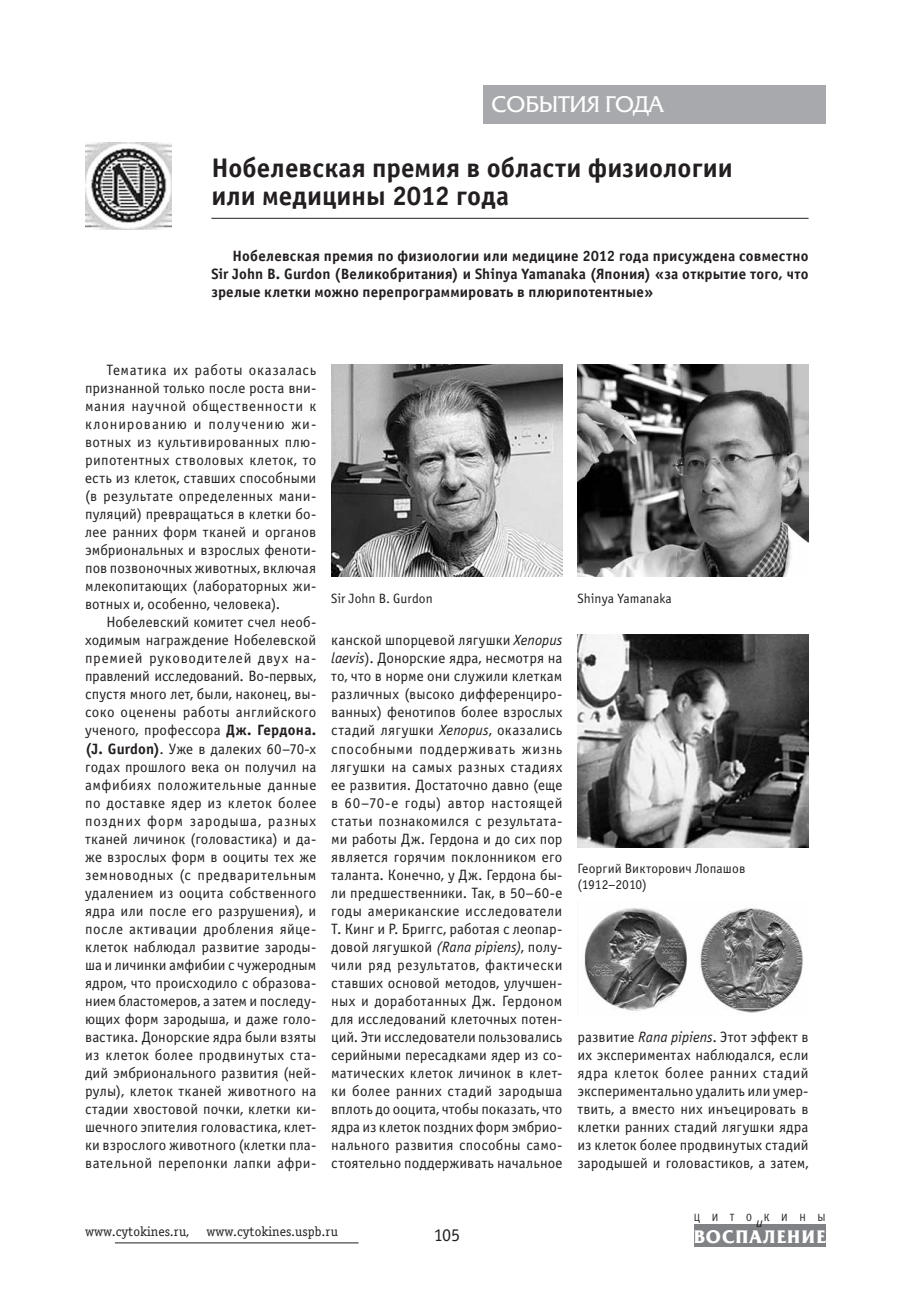
<style>
.page{position:relative;width:915px;height:1306px;background:#fff}
.page>*{position:absolute;margin:0;border:0;box-sizing:border-box;transform-origin:0 0}
.Kluch_slova_angl{font:27px/28.5px "Officina Sans Bold C";color:#231f20}
.Rubrika_Gl{font:22.5px "Friz Quadrata C";color:#fff}
.t1{font:700 18px "Friz Quadrata C";letter-spacing:.07em;color:#fff}
.t2{font:18px "Officina Serif Book C";color:#231f20}
.Kluch_slova_angl-2{font:15px/18px "Officina Sans Book C";letter-spacing:.01em;color:#231f20;text-align:justify}
.Kluch_slova_angl-3{font:15px/18px "Officina Sans Bold C";letter-spacing:.015em;color:#231f20;text-align:justify}
.Kluch_slova_angl-4{font:13.5px "Officina Sans Book C";letter-spacing:.005em;color:#231f20}
.t3{font:13.5px "Officina Serif Book C";color:#231f20}
.t4{font:italic 13.5px "Officina Sans Book C";color:#231f20}
.t5{font:10.5px "Officina Sans Book C";letter-spacing:1.11em;color:#231f20}
.s1{font-family:"Officina Sans Bold C"}
.s2{font-style:italic}
</style>
<div class="page">
<div style="left:693px;top:1224px;width:132px;height:23px;background:#808285"></div>
<hr style="left:115px;top:1242px;width:243px;height:1px;background:#231f20">
<img style="left:584px;top:908px;width:219px;height:105px">
<img style="left:577px;top:634px;width:231px;height:213px">
<img style="left:577px;top:364px;width:231px;height:213px">
<img style="left:331px;top:364px;width:231px;height:213px">
<img style="left:85px;top:143px;width:87px;height:87px">
<div style="left:483px;top:85px;width:342px;height:38px;background:#a8a9ad"></div>
<hr style="left:211px;top:218px;width:597px;height:1px;background:#231f20">
<p class="Rubrika_Gl" style="left:491px;top:92px;width:173px">СОБЫТИЯ ГОДА</p>
<p class="Kluch_slova_angl" style="left:211px;top:154px;width:523px">Нобелевская премия в области физиологии или медицины 2012 года</p>
<p class="Kluch_slova_angl-3" style="left:211px;top:248px;width:598px;text-indent:21px">Нобелевская премия по физиологии или медицине 2012 года присуждена совместно Sir John B. Gurdon (Великобритания) и Shinya Yamanaka (Япония) «за открытие того, что зрелые клетки можно перепрограммировать в плюрипотентные»</p>
<p class="Kluch_slova_angl-2" style="left:85px;top:361px;width:233px;text-indent:21px">Тематика их работы оказалась признанной только после роста вни&shy;мания научной общественности к клонированию и получению жи&shy;вотных из культивированных плю&shy;рипотентных стволовых клеток, то есть из клеток, ставших способными (в результате определенных мани&shy;пуляций) превращаться в клетки бо&shy;лее ранних форм тканей и органов эмбриональных и взрослых феноти&shy;пов позвоночных животных, включая млекопитающих (лабораторных жи&shy;вотных и, особенно, человека).</p>
<p class="Kluch_slova_angl-2" style="left:85px;top:613px;width:233px;text-indent:21px">Нобелевский комитет счел необ&shy;ходимым награждение Нобелевской премией руководителей двух на&shy;правлений исследований. Во-первых, спустя много лет, были, наконец, вы&shy;соко оценены работы английского ученого, профессора <span class="s1">Дж. Гердона. (J. Gurdon)</span>. Уже в далеких 60–70-х годах прошлого века он получил на амфибиях положительные данные по доставке ядер из клеток более поздних форм зародыша, разных тканей личинок (головастика) и да&shy;же взрослых форм в ооциты тех же земноводных (с предварительным удалением из ооцита собственного ядра или после его разрушения), и после активации дробления яйце&shy;клеток наблюдал развитие зароды&shy;ша и личинки амфибии с чужеродным ядром, что происходило с образова&shy;нием бластомеров, а затем и последу&shy;ющих форм зародыша, и даже голо&shy;вастика. Донорские ядра были взяты из клеток более продвинутых ста&shy;дий эмбрионального развития (ней&shy;рулы), клеток тканей животного на стадии хвостовой почки, клетки ки&shy;шечного эпителия головастика, клет&shy;ки взрослого животного (клетки пла&shy;вательной перепонки лапки афри-</p>
<p class="Kluch_slova_angl-4" style="left:331px;top:591px;width:103px">Sir John B. Gurdon</p>
<p class="Kluch_slova_angl-4" style="left:577px;top:591px;width:96px">Shinya Yamanaka</p>
<p class="Kluch_slova_angl-2" style="left:331px;top:631px;width:233px">канской шпорцевой лягушки <span class="s2">Xenopus laevis</span>). Донорские ядра, несмотря на то, что в норме они служили клеткам различных (высоко дифференциро&shy;ванных) фенотипов более взрослых стадий лягушки <span class="s2">Xenopus</span>, оказались способными поддерживать жизнь лягушки на самых разных стадиях ее развития. Достаточно давно (еще в 60–70-е годы) автор настоящей статьи познакомился с результата&shy;ми работы Дж. Гердона и до сих пор является горячим поклонником его таланта. Конечно, у Дж. Гердона бы&shy;ли предшественники. Так, в 50–60-е годы американские исследователи Т. Кинг и Р. Бриггс, работая с леопар&shy;довой лягушкой <span class="s2">(Rana pipiens)</span>, полу&shy;чили ряд результатов, фактически ставших основой методов, улучшен&shy;ных и доработанных Дж. Гердоном для исследований клеточных потен&shy;ций. Эти исследователи пользовались серийными пересадками ядер из со&shy;матических клеток личинок в клет&shy;ки более ранних стадий зародыша вплоть до ооцита, чтобы показать, что ядра из клеток поздних форм эмбрио&shy;нального развития способны само&shy;стоятельно поддерживать начальное</p>
<p class="Kluch_slova_angl-4" style="left:577px;top:861px;width:169px">Георгий Викторович Лопашов</p>
<p class="Kluch_slova_angl-4" style="left:577px;top:877px;width:71px">(1912–2010)</p>
<p class="Kluch_slova_angl-2" style="left:577px;top:1027px;width:233px">развитие <span class="s2">Rana pipiens</span>. Этот эффект в их экспериментах наблюдался, если ядра клеток более ранних стадий экспериментально удалить или умер&shy;твить, а вместо них инъецировать в клетки ранних стадий лягушки ядра из клеток более продвинутых стадий зародышей и головастиков, а затем,</p>
<p class="t3" style="left:85px;top:1224px;width:105px">www.cytokines.ru,</p>
<p class="t3" style="left:206px;top:1224px;width:133px">www.cytokines.uspb.ru</p>
<p class="t2" style="left:433px;top:1224px;width:28px">105</p>
<p class="t5" style="left:693px;top:1211px;width:133px">ЦИТОКИНЫ</p>
<p class="t1" style="left:693px;top:1226px;width:133px">ВОСПАЛЕНИЕ</p>
<p class="t4" style="left:756px;top:1214px;width:8px">и</p>
</div>
